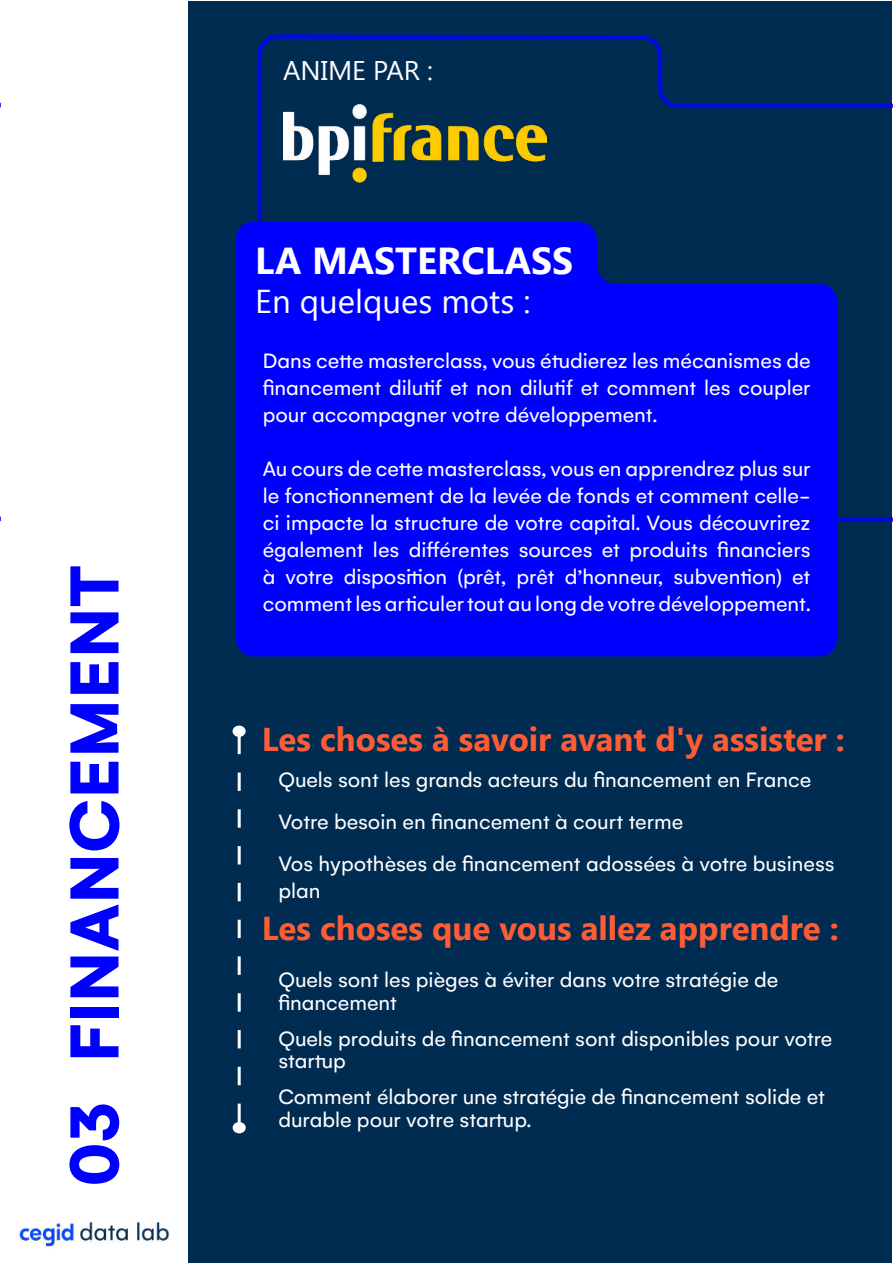
<style>
.page{position:relative;width:893px;height:1263px;background:#fff}
.page>*{position:absolute;margin:0;border:0;box-sizing:border-box;transform-origin:0 0}
.t1{font:700 75px "Gelion";color:#00f}
.t2{font:700 37.5px "Segoe UI";color:#fff}
.t3{font:700 33px "Segoe UI";color:#ff5c35}
.t4{font:33px "Segoe UI";color:#fff}
.t5{font:27px "Segoe UI";color:#fff}
.t6{font:22.5px/27px "Gelion";color:#fff}
</style>
<div class="page">
<div style="left:189px;top:1px;width:703px;height:1261px;background:#002c52"></div>
<svg style="left:238px;top:737px;width:3px;height:385px"></svg>
<div style="left:233px;top:725px;width:13px;height:12px;background:#fff;border-radius:50%"></div>
<div style="left:233px;top:1122px;width:13px;height:11px;background:#fff;border-radius:50%"></div>
<svg style="left:257px;top:34px;width:636px;height:489px"></svg>
<div style="left:236px;top:221px;width:601px;height:435px;background:#00f"></div>
<img style="left:19px;top:1222px;width:151px;height:25px">
<img style="left:283px;top:104px;width:264px;height:79px">
<h1 class="t1" style="left:46px;top:1062px;width:499px;rotate:-90deg">FINANCEMENT</h1>
<h1 class="t1" style="left:46px;top:1186px;width:86px;rotate:-90deg">03</h1>
<p class="t5" style="left:283px;top:55px;width:151px">ANIME PAR :</p>
<p class="t5" style="left:293px;top:55px;width:151px">ANIME PAR :</p>
<h2 class="t2" style="left:255px;top:239px;width:319px">LA MASTERCLASS</h2>
<h3 class="t4" style="left:255px;top:283px;width:277px">En quelques mots :</h3>
<p class="t6" style="left:263px;top:347px;width:549px;text-align:justify">Dans cette masterclass, vous étudierez les mécanismes de financement dilutif et non dilutif et comment les coupler pour accompagner votre développement.</p>
<p class="t6" style="left:263px;top:455px;width:549px;text-align:justify">Au cours de cette masterclass, vous en apprendrez plus sur le fonctionnement de la levée de fonds et comment celle&shy;ci impacte la structure de votre capital. Vous découvrirez également les différentes sources et produits financiers à votre disposition (prêt, prêt d’honneur, subvention) et comment les articuler tout au long de votre développement.</p>
<h3 class="t3" style="left:262px;top:720px;width:584px">Les choses à savoir avant d'y assister :</h3>
<p class="t6" style="left:278px;top:758px;width:558px;line-height:42px">Quels sont les grands acteurs du financement en France<br>Votre besoin en financement à court terme<br>Vos hypothèses de financement adossées à votre business</p>
<p class="t6" style="left:278px;top:877px;width:44px">plan</p>
<h3 class="t3" style="left:262px;top:910px;width:579px">Les choses que vous allez apprendre :</h3>
<p class="t6" style="left:278px;top:968px;width:501px;line-height:22.5px">Quels sont les pièges à éviter dans votre stratégie de financement</p>
<p class="t6" style="left:278px;top:1027px;width:555px;line-height:22.5px">Quels produits de financement sont disponibles pour votre startup</p>
<p class="t6" style="left:278px;top:1085px;width:548px;line-height:22.5px">Comment élaborer une stratégie de financement solide et durable pour votre startup.</p>
</div>
